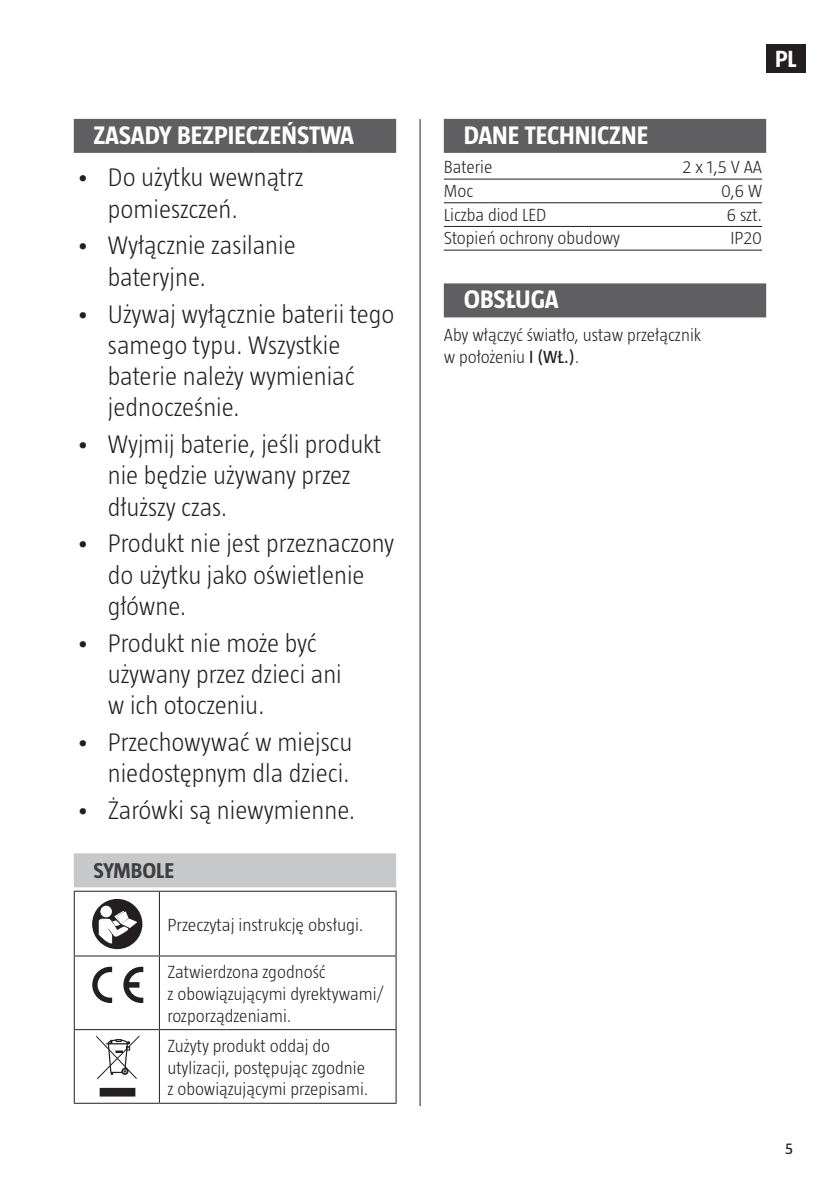
<style>
.page{position:relative;width:840px;height:1191px;background:#fff}
.page>*{position:absolute;margin:0;border:0;box-sizing:border-box;transform-origin:0 0}
.t1{font:300 26px/31.2px "Taz";color:#231f20}
.t2{font:700 26px "Taz";color:#fff}
.t3{font:700 24px "Taz";color:#fff}
.t4{font:700 22px "Taz";color:#3e3e3f}
.t5{font:300 18px/21.6px "Taz";color:#231f20}
.t6{font:16px "Taz";color:#231f20}
.s1{font-weight:400}
</style>
<div class="page">
<div style="left:765px;top:44px;width:39px;height:29px;background:#231f20"></div>
<hr style="left:419px;top:119px;width:1px;height:987px;background:#231f20">
<div style="left:443px;top:119px;width:322px;height:34px;background:#5f5f62"></div>
<hr style="left:443px;top:179px;width:318px;height:1px;background:#231f20">
<hr style="left:443px;top:202px;width:318px;height:1px;background:#231f20">
<hr style="left:443px;top:226px;width:318px;height:1px;background:#231f20">
<hr style="left:443px;top:250px;width:318px;height:1px;background:#231f20">
<div style="left:443px;top:283px;width:322px;height:34px;background:#5f5f62"></div>
<div style="left:74px;top:119px;width:322px;height:34px;background:#5f5f62"></div>
<div style="left:74px;top:853px;width:322px;height:34px;background:#c7c8ca"></div>
<hr style="left:74px;top:890px;width:85px;height:1px;background:#231f20">
<hr style="left:159px;top:890px;width:237px;height:1px;background:#231f20">
<hr style="left:74px;top:891px;width:1px;height:64px;background:#231f20">
<hr style="left:159px;top:891px;width:1px;height:64px;background:#231f20">
<hr style="left:395px;top:891px;width:1px;height:64px;background:#231f20">
<hr style="left:74px;top:955px;width:85px;height:1px;background:#231f20">
<hr style="left:74px;top:956px;width:1px;height:73px;background:#231f20">
<hr style="left:159px;top:955px;width:237px;height:1px;background:#231f20">
<hr style="left:159px;top:956px;width:1px;height:73px;background:#231f20">
<hr style="left:395px;top:956px;width:1px;height:73px;background:#231f20">
<hr style="left:74px;top:1029px;width:85px;height:1px;background:#231f20">
<hr style="left:74px;top:1030px;width:1px;height:72px;background:#231f20">
<hr style="left:159px;top:1029px;width:237px;height:1px;background:#231f20">
<hr style="left:159px;top:1030px;width:1px;height:72px;background:#231f20">
<hr style="left:395px;top:1030px;width:1px;height:72px;background:#231f20">
<hr style="left:74px;top:1102px;width:85px;height:1px;background:#231f20">
<hr style="left:159px;top:1102px;width:237px;height:1px;background:#231f20">
<div style="left:92px;top:899px;width:50px;height:50px;background:#231f20;border-radius:50%"></div>
<svg style="left:100px;top:905px;width:12px;height:12px"></svg>
<svg style="left:98px;top:910px;width:41px;height:34px"></svg>
<svg style="left:92px;top:966px;width:20px;height:37px"></svg>
<svg style="left:123px;top:966px;width:20px;height:37px"></svg>
<svg style="left:96px;top:1035px;width:43px;height:61px"></svg>
<p class="t2" style="left:94px;top:120px;width:262px">ZASADY BEZPIECZEŃSTWA</p>
<p class="t1" style="left:108px;top:162px;width:197px;text-indent:-32px">• Do użytku wewnątrz pomieszczeń.</p>
<p class="t1" style="left:108px;top:230px;width:189px;text-indent:-32px">• Wyłącznie zasilanie bateryjne.</p>
<p class="t1" style="left:108px;top:298px;width:288px;text-indent:-32px">• Używaj wyłącznie baterii tego samego typu. Wszystkie baterie należy wymieniać jednocześnie.</p>
<p class="t1" style="left:108px;top:428px;width:275px;text-indent:-32px">• Wyjmij baterie, jeśli produkt nie będzie używany przez dłuższy czas.</p>
<p class="t1" style="left:108px;top:527px;width:287px;text-indent:-32px">• Produkt nie jest przeznaczony do użytku jako oświetlenie główne.</p>
<p class="t1" style="left:108px;top:627px;width:235px;text-indent:-32px">• Produkt nie może być używany przez dzieci ani w ich otoczeniu.</p>
<p class="t1" style="left:76px;top:726px;width:278px;text-align:right">• Przechowywać w miejscu niedostępnym dla dzieci.</p>
<p class="t1" style="left:76px;top:794px;width:281px">• Żarówki są niewymienne.</p>
<p class="t4" style="left:94px;top:858px;width:82px">SYMBOLE</p>
<p class="t5" style="left:167px;top:913px;width:197px">Przeczytaj instrukcję obsługi.</p>
<p class="t5" style="left:167px;top:961px;width:218px">Zatwierdzona zgodność<br>z obowiązującymi dyrektywami/ rozporządzeniami.</p>
<p class="t5" style="left:167px;top:1035px;width:202px">Zużyty produkt oddaj do utylizacji, postępując zgodnie z obowiązującymi przepisami.</p>
<p class="t3" style="left:774px;top:45px;width:23px">PL</p>
<p class="t2" style="left:463px;top:120px;width:186px">DANE TECHNICZNE</p>
<p class="t5" style="left:443px;top:156px;width:50px">Baterie</p>
<p class="t5" style="left:682px;top:156px;width:81px">2 x 1,5 V AA</p>
<p class="t5" style="left:443px;top:180px;width:31px">Moc</p>
<p class="t5" style="left:720px;top:180px;width:43px">0,6 W</p>
<p class="t5" style="left:443px;top:203px;width:104px">Liczba diod LED</p>
<p class="t5" style="left:726px;top:203px;width:37px">6 szt.</p>
<p class="t5" style="left:443px;top:227px;width:178px">Stopień ochrony obudowy</p>
<p class="t5" style="left:730px;top:227px;width:33px">IP20</p>
<p class="t2" style="left:463px;top:285px;width:96px">OBSŁUGA</p>
<p class="t5" style="left:443px;top:324px;width:259px">Aby włączyć światło, ustaw przełącznik w położeniu <span class="s1">I (WŁ.)</span>.</p>
<p class="t6" style="left:784px;top:1139px;width:9px">5</p>
</div>
